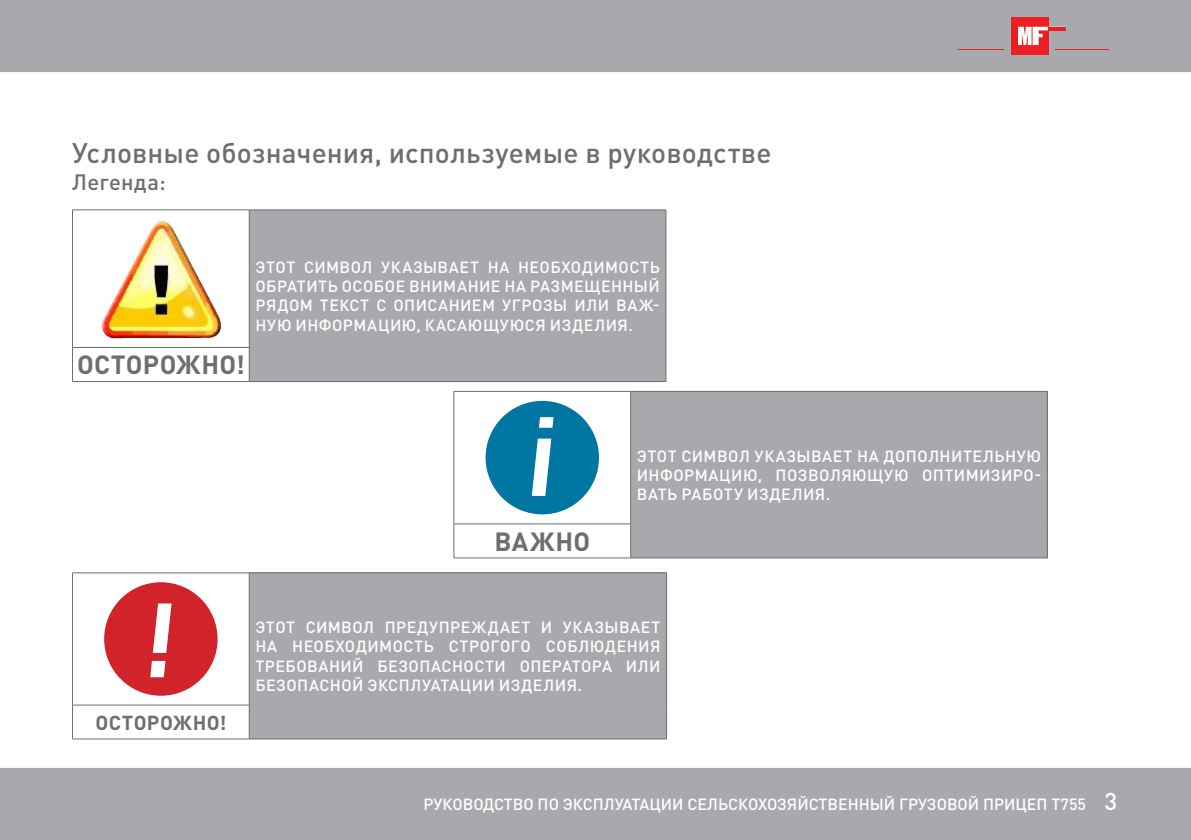
<style>
.page{position:relative;width:1191px;height:840px;background:#fff}
.page>*{position:absolute;margin:0;border:0;box-sizing:border-box;transform-origin:0 0}
.t1{font:500 28px "DIN Pro";letter-spacing:.005em;color:#6d6e71}
.t2{font:700 26px "DIN Pro";letter-spacing:.01em;color:#6d6e71}
.t3{font:500 22px "DIN Pro";letter-spacing:.015em;color:#6d6e71}
.t4{font:700 20px "DIN Pro";letter-spacing:.02em;color:#6d6e71}
.t5{font:500 16px/19.2px "DIN Pro";letter-spacing:.025em;color:#fff;text-align:justify}
.t6{font:500 16px "DIN Pro";color:#fff}
.s1{font-size:24px}
</style>
<div class="page">
<div style="left:249px;top:210px;width:417px;height:171px;background:#a7a9ac"></div>
<hr style="left:249px;top:381px;width:417px;height:1px;background:#6d6e71">
<hr style="left:72px;top:209px;width:177px;height:1px;background:#6d6e71">
<hr style="left:72px;top:210px;width:1px;height:137px;background:#6d6e71">
<hr style="left:249px;top:209px;width:417px;height:1px;background:#6d6e71">
<hr style="left:249px;top:210px;width:1px;height:137px;background:#6d6e71">
<hr style="left:665px;top:210px;width:1px;height:137px;background:#6d6e71">
<hr style="left:72px;top:347px;width:177px;height:1px;background:#6d6e71">
<hr style="left:72px;top:347px;width:1px;height:34px;background:#6d6e71">
<hr style="left:249px;top:347px;width:1px;height:34px;background:#6d6e71">
<hr style="left:665px;top:347px;width:1px;height:34px;background:#6d6e71">
<hr style="left:72px;top:381px;width:177px;height:1px;background:#6d6e71">
<img style="left:101px;top:220px;width:120px;height:119px">
<div style="left:630px;top:391px;width:417px;height:166px;background:#a7a9ac"></div>
<hr style="left:630px;top:557px;width:417px;height:1px;background:#6d6e71">
<hr style="left:454px;top:391px;width:176px;height:1px;background:#6d6e71">
<hr style="left:453px;top:391px;width:1px;height:132px;background:#6d6e71">
<hr style="left:630px;top:391px;width:417px;height:1px;background:#6d6e71">
<hr style="left:630px;top:391px;width:1px;height:132px;background:#6d6e71">
<hr style="left:1047px;top:391px;width:1px;height:132px;background:#6d6e71">
<hr style="left:454px;top:523px;width:177px;height:1px;background:#6d6e71">
<hr style="left:453px;top:523px;width:1px;height:34px;background:#6d6e71">
<hr style="left:630px;top:523px;width:1px;height:34px;background:#6d6e71">
<hr style="left:1047px;top:523px;width:1px;height:34px;background:#6d6e71">
<hr style="left:454px;top:557px;width:176px;height:1px;background:#6d6e71">
<div style="left:485px;top:400px;width:114px;height:114px;background:#0076a3;border-radius:50%"></div>
<svg style="left:532px;top:417px;width:21px;height:78px"></svg>
<div style="left:249px;top:572px;width:417px;height:166px;background:#a7a9ac"></div>
<hr style="left:249px;top:738px;width:417px;height:1px;background:#6d6e71">
<hr style="left:72px;top:572px;width:177px;height:1px;background:#6d6e71">
<hr style="left:72px;top:572px;width:1px;height:132px;background:#6d6e71">
<hr style="left:249px;top:572px;width:417px;height:1px;background:#6d6e71">
<hr style="left:249px;top:572px;width:1px;height:132px;background:#6d6e71">
<hr style="left:666px;top:572px;width:1px;height:132px;background:#6d6e71">
<hr style="left:72px;top:704px;width:177px;height:1px;background:#6d6e71">
<hr style="left:72px;top:704px;width:1px;height:34px;background:#6d6e71">
<hr style="left:249px;top:704px;width:1px;height:34px;background:#6d6e71">
<hr style="left:666px;top:704px;width:1px;height:34px;background:#6d6e71">
<hr style="left:72px;top:738px;width:177px;height:1px;background:#6d6e71">
<div style="left:104px;top:582px;width:114px;height:113px;background:#d2232a;border-radius:50%"></div>
<svg style="left:150px;top:603px;width:21px;height:74px"></svg>
<div style="left:0;top:768px;width:1191px;height:71px;background:#a7a9ac"></div>
<div style="left:0;top:0;width:1191px;height:72px;background:#a7a9ac"></div>
<div style="left:1011px;top:17px;width:37px;height:37px;background:#ed1d24"></div>
<svg style="left:1018px;top:27px;width:48px;height:18px"></svg>
<hr style="left:1048px;top:27px;width:18px;height:3px;background:#ed1d24">
<hr style="left:1055px;top:49px;width:53px;height:1px;background:#ed1d24">
<hr style="left:958px;top:49px;width:45px;height:1px;background:#ed1d24">
<h1 class="t1" style="left:72px;top:130px;width:701px">Условные обозначения, используемые в руководстве</h1>
<h3 class="t3" style="left:72px;top:164px;width:95px">Легенда:</h3>
<h2 class="t2" style="left:77px;top:343px;width:169px">ОСТОРОЖНО!</h2>
<p class="t5" style="left:255px;top:256px;width:406px">ЭТОТ СИМВОЛ УКАЗЫВАЕТ НА НЕОБХОДИМОСТЬ ОБРАТИТЬ ОСОБОЕ ВНИМАНИЕ НА РАЗМЕЩЕННЫЙ РЯДОМ ТЕКСТ С ОПИСАНИЕМ УГРОЗЫ ИЛИ ВАЖ-НУЮ ИНФОРМАЦИЮ, КАСАЮЩУЮСЯ ИЗДЕЛИЯ.</p>
<p class="t4" style="left:96px;top:705px;width:132px">ОСТОРОЖНО!</p>
<h2 class="t2" style="left:494px;top:519px;width:97px">ВАЖНО</h2>
<p class="t5" style="left:637px;top:444px;width:406px">ЭТОТ СИМВОЛ УКАЗЫВАЕТ НА ДОПОЛНИТЕЛЬНУЮ ИНФОРМАЦИЮ, ПОЗВОЛЯЮЩУЮ ОПТИМИЗИРО-ВАТЬ РАБОТУ ИЗДЕЛИЯ.</p>
<p class="t5" style="left:255px;top:615px;width:406px">ЭТОТ СИМВОЛ ПРЕДУПРЕЖДАЕТ И УКАЗЫВАЕТ НА НЕОБХОДИМОСТЬ СТРОГОГО СОБЛЮДЕНИЯ ТРЕБОВАНИЙ БЕЗОПАСНОСТИ ОПЕРАТОРА ИЛИ БЕЗОПАСНОЙ ЭКСПЛУАТАЦИИ ИЗДЕЛИЯ.</p>
<p class="t6" style="left:423px;top:790px;width:695px">РУКОВОДСТВО ПО ЭКСПЛУАТАЦИИ СЕЛЬСКОХОЗЯЙСТВЕННЫЙ ГРУЗОВОЙ ПРИЦЕП T755 <span class="s1">3</span></p>
</div>
